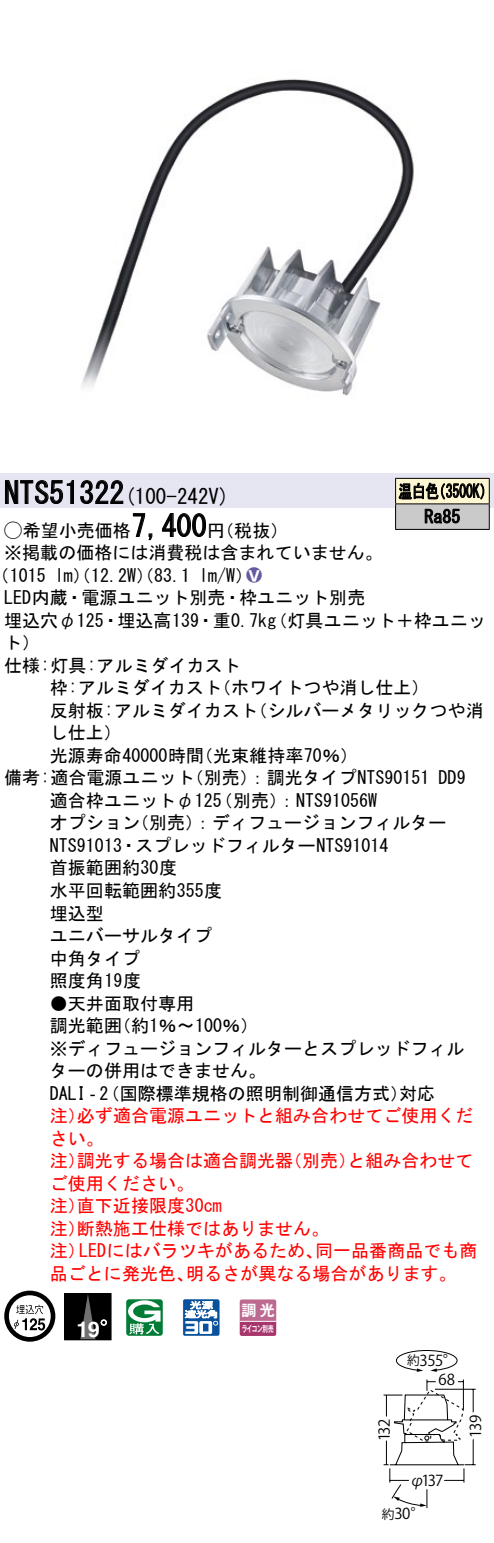
<style>
.page{position:relative;width:494px;height:1543px;background:#fff}
.page>*{position:absolute;margin:0;border:0;box-sizing:border-box;transform-origin:0 0}
.t1{font:30px "MS Gothic";color:#000}
.t2{font:700 21.6px "Helvetica LT Std";color:#fff}
.t3{font:21px "MS Gothic";color:#000}
.t4{font:18px/22.5px "MS Gothic";color:#000}
.t5{font:18px/22.5px "MS Gothic";color:#f00}
.t6{font:18px/25.5px "MS Gothic";color:#000;scale:.75 1}
.t7{font:18px "Ford Classification 1";color:#635aa0}
.t8{font:15px "ATC 436875472 d 44494 e 2 d 522 d 592 d 313330 90 pv RKSJ H";letter-spacing:-.045em;color:#000}
.t9{font:15px "Gothic MB101 Pro De Bold 90 pv RKSJ H";color:#fff}
.t10{font:12.6px "ATC 436875472 d 44494 e 2 d 522 d 592 d 313330 90 pv RKSJ H";color:#000}
.t11{font:8.7px "Gothic MB101 Pro De Bold 90 pv RKSJ H";letter-spacing:-.05em;color:#fff;scale:.65 1}
.s1{font-family:"Ford Classification 1"}
.s2{color:#fff}
</style>
<div class="page">
<img style="left:81px;top:79px;width:333px;height:317px">
<div style="left:0;top:473px;width:493px;height:35px;background:#e6e5f2"></div>
<svg style="left:5px;top:480px;width:69px;height:24px"></svg>
<svg style="left:80px;top:480px;width:43px;height:24px"></svg>
<svg style="left:132px;top:513px;width:21px;height:27px"></svg>
<svg style="left:162px;top:513px;width:44px;height:24px"></svg>
<svg style="left:4px;top:1290px;width:51px;height:51px"></svg>
<div style="left:65px;top:1293px;width:46px;height:46px;background:#000"></div>
<svg style="left:80px;top:1295px;width:15px;height:43px"></svg>
<div style="left:64px;top:1293px;width:47px;height:47px;border:1px solid #000"></div>
<svg style="left:101px;top:1319px;width:6px;height:6px"></svg>
<svg style="left:126px;top:1299px;width:37px;height:36px"></svg>
<svg style="left:183px;top:1299px;width:36px;height:36px"></svg>
<svg style="left:239px;top:1299px;width:37px;height:37px"></svg>
<hr style="left:239px;top:1320px;width:37px;height:1px;background:#fff">
<hr style="left:395px;top:478px;width:94px;height:1px;background:#000">
<hr style="left:395px;top:529px;width:94px;height:1px;background:#000">
<svg style="left:395px;top:479px;width:94px;height:50px;background:#aca99d"></svg>
<svg style="left:383px;top:1350px;width:93px;height:159px"></svg>
<h1 class="t1" style="left:4px;top:478px;width:122px">NTS51322</h1>
<p class="t6" style="left:424px;top:478px;width:49px;text-indent:-26px">温白色<br>Ra85</p>
<p class="t6" style="left:432px;top:478px;width:82px">（3500 (K</p>
<p class="t3" style="left:124px;top:485px;width:106px">(100-242 (V</p>
<h1 class="t1" style="left:131px;top:511px;width:76px">7,400</h1>
<p class="t4" style="left:4px;top:519px;width:380px"><span class="s1">A</span>希望小売価格<br>※掲載の価格には消費税は含まれていません。</p>
<p class="t7" style="left:246px;top:566px;width:17px">2<span class="s2">8</span></p>
<p class="t4" style="left:207px;top:519px;width:82px">（円税抜(</p>
<p class="t4" style="left:199px;top:564px;width:55px">l m (W/</p>
<p class="t4" style="left:-8px;top:564px;width:56px">（1015</p>
<p class="t4" style="left:4px;top:586px;width:362px">LED内蔵・電源ユニット別売・枠ユニット別売</p>
<p class="t4" style="left:269px;top:609px;width:217px">（灯具ユニット＋枠ユニッ</p>
<p class="t4" style="left:55px;top:564px;width:137px">lm）（12.2 ）（W 83.1</p>
<p class="t4" style="left:4px;top:609px;width:273px">埋込穴φ125・埋込高139・重0.7kg</p>
<p class="t4" style="left:4px;top:631px;width:37px">ト(</p>
<p class="t4" style="left:4px;top:654px;width:238px">仕様:灯具:アルミダイカスト</p>
<p class="t4" style="left:213px;top:676px;width:218px">（ホワイトつや消し仕上(</p>
<p class="t4" style="left:50px;top:676px;width:174px">枠:アルミダイカスト</p>
<p class="t4" style="left:50px;top:699px;width:210px">反射板:アルミダイカスト</p>
<p class="t4" style="left:50px;top:721px;width:74px">し仕上(</p>
<p class="t4" style="left:195px;top:744px;width:164px">（光束維持率70％(</p>
<p class="t4" style="left:249px;top:699px;width:236px">（シルバーメタリックつや消</p>
<p class="t4" style="left:50px;top:744px;width:156px">光源寿命40000時間</p>
<p class="t4" style="left:185px;top:766px;width:245px">（別売：）調光タイプNTS90151</p>
<p class="t4" style="left:4px;top:766px;width:192px">備考:適合電源ユニット</p>
<p class="t4" style="left:438px;top:766px;width:28px">DD9</p>
<p class="t4" style="left:131px;top:789px;width:316px;text-indent:-81px">適合枠ユニットφ125<br>（別売：）ディフュージョンフィルター</p>
<p class="t4" style="left:215px;top:789px;width:163px">（別売：） NTS91056W</p>
<p class="t4" style="left:50px;top:811px;width:340px">オプション<br>NTS91013・スプレッドフィルターNTS91014首振範囲約30度<br>水平回転範囲約355度<br>埋込型<br>ユニバーサルタイプ<br>中角タイプ<br>照度角19度</p>
<p class="t4" style="left:113px;top:991px;width:147px;text-indent:-63px">●天井面取付専用<br>（約1％〜100％(</p>
<p class="t4" style="left:50px;top:1014px;width:73px">調光範囲</p>
<p class="t4" style="left:50px;top:1036px;width:415px">※ディフュージョンフィルターとスプレッドフィル</p>
<p class="t4" style="left:50px;top:1059px;width:217px">ターの併用はできません。</p>
<p class="t4" style="left:399px;top:1081px;width:37px">対応</p>
<p class="t4" style="left:50px;top:1081px;width:359px">DALI‐（2 国際標準規格の照明制御通信方式）</p>
<p class="t5" style="left:77px;top:1104px;width:397px">必ず適合電源ユニットと組み合わせてご使用くだ</p>
<p class="t5" style="left:50px;top:1104px;width:55px">注）さい。</p>
<p class="t5" style="left:77px;top:1149px;width:217px">調光する場合は適合調光器</p>
<p class="t5" style="left:284px;top:1149px;width:73px">（別売）</p>
<p class="t5" style="left:347px;top:1149px;width:127px">と組み合わせて</p>
<p class="t5" style="left:50px;top:1149px;width:37px">注）</p>
<p class="t5" style="left:50px;top:1171px;width:145px">ご使用ください。</p>
<p class="t5" style="left:77px;top:1194px;width:146px">直下近接限度30cm</p>
<p class="t5" style="left:77px;top:1194px;width:253px;text-indent:-27px">注）<br>断熱施工仕様ではありません。</p>
<p class="t5" style="left:50px;top:1216px;width:37px">注）</p>
<p class="t5" style="left:79px;top:1239px;width:245px">LEDにはバラツキがあるため、</p>
<p class="t5" style="left:315px;top:1239px;width:163px">同一品番商品でも商</p>
<p class="t5" style="left:50px;top:1239px;width:37px">注）</p>
<p class="t5" style="left:50px;top:1261px;width:145px">品ごとに発光色、</p>
<p class="t5" style="left:186px;top:1261px;width:272px">明るさが異なる場合があります。</p>
<p class="t2" style="left:76px;top:1316px;width:25px">19</p>
<p class="t9" style="left:241px;top:1297px;width:35px">調光</p>
<p class="t11" style="left:241px;top:1321px;width:51px">ライコン別売</p>
<p class="t8" style="left:419px;top:1352px;width:40px">355°</p>
<p class="t10" style="left:406px;top:1353px;width:14px">約</p>
<p class="t8" style="left:375px;top:1441px;width:24px;rotate:-90deg">132</p>
<p class="t8" style="left:438px;top:1371px;width:18px">68</p>
<p class="t8" style="left:421px;top:1471px;width:23px">137</p>
<p class="t8" style="left:409px;top:1471px;width:16px">φ</p>
<p class="t8" style="left:394px;top:1505px;width:32px">30°</p>
<p class="t10" style="left:381px;top:1507px;width:14px">約</p>
<p class="t8" style="left:467px;top:1438px;width:25px;rotate:-90deg">139</p>
</div>
